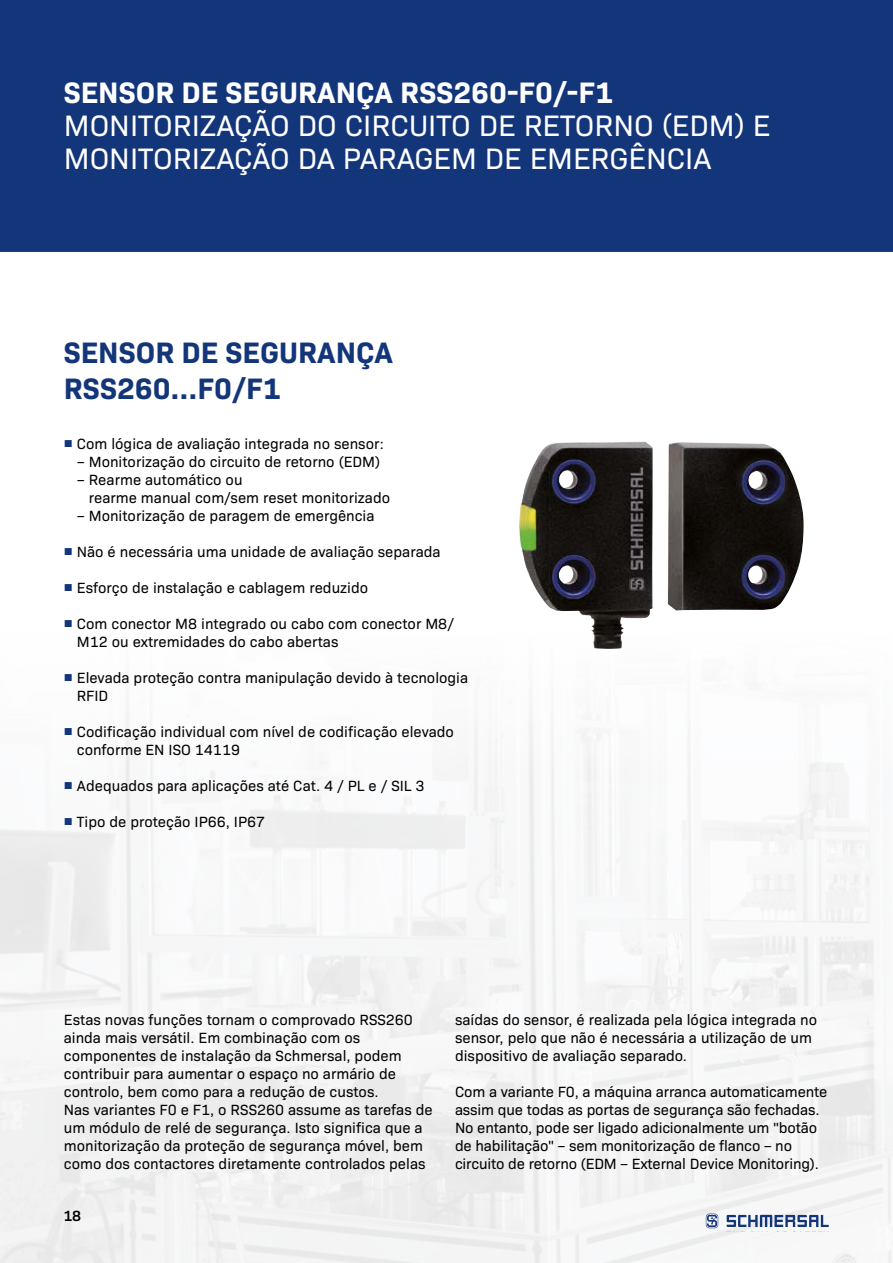
<style>
.page{position:relative;width:893px;height:1263px;background:#fff}
.page>*{position:absolute;margin:0;border:0;box-sizing:border-box;transform-origin:0 0}
.t1{font:30px/33px "Bio Sans";color:#fff}
.t2{font:700 30px "Bio Sans";color:#fff}
.t3{font:700 30px/36px "Bio Sans";color:#13357a}
.t4{font:15px/18px "Bio Sans";color:#000}
.t5{font:600 15px "Bio Sans";color:#000}
.s1{font-family:"Arial";color:#13357a}
</style>
<div class="page">
<img style="left:0;top:441px;width:893px;height:822px">
<div style="left:0;top:0;width:893px;height:252px;background:#13357a"></div>
<svg style="left:727px;top:1215px;width:102px;height:12px"></svg>
<svg style="left:706px;top:1213px;width:12px;height:15px"></svg>
<img style="left:519px;top:442px;width:123px;height:207px">
<h1 class="t2" style="left:64px;top:69px;width:551px">SENSOR DE SEGURANÇA RSS260-F0/-F1</h1>
<h1 class="t1" style="left:64px;top:106px;width:708px">MONITORIZAÇÃO DO CIRCUITO DE RETORNO (EDM) E<br>MONITORIZAÇÃO DA PARAGEM DE EMERGÊNCIA</h1>
<h1 class="t3" style="left:64px;top:332px;width:331px">SENSOR DE SEGURANÇA<br>RSS260…F0/F1</h1>
<p class="t4" style="left:64px;top:433px;width:322px"><span class="s1">■</span> Com lógica de avaliação integrada no sensor:</p>
<p class="t4" style="left:77px;top:451px;width:304px">– Monitorização do circuito de retorno (EDM)</p>
<p class="t4" style="left:89px;top:469px;width:303px;text-indent:-11px">– Rearme automático ou<br>rearme manual com/sem reset monitorizado</p>
<p class="t4" style="left:77px;top:505px;width:299px">– Monitorização de paragem de emergência</p>
<p class="t4" style="left:64px;top:541px;width:378px"><span class="s1">■</span> Não é necessária uma unidade de avaliação separada</p>
<p class="t4" style="left:64px;top:577px;width:306px"><span class="s1">■</span> Esforço de instalação e cablagem reduzido</p>
<p class="t4" style="left:77px;top:613px;width:379px;text-indent:-13px"><span class="s1">■</span> Com conector M8 integrado ou cabo com conector M8/<br>M12 ou extremidades do cabo abertas</p>
<p class="t4" style="left:77px;top:667px;width:393px;text-indent:-13px"><span class="s1">■</span> Elevada proteção contra manipulação devido à tecnologia<br>RFID</p>
<p class="t4" style="left:77px;top:721px;width:379px;text-indent:-13px"><span class="s1">■</span> Codificação individual com nível de codificação elevado conforme EN ISO 14119</p>
<p class="t4" style="left:64px;top:775px;width:362px"><span class="s1">■</span> Adequados para aplicações até Cat. 4 / PL e / SIL 3</p>
<p class="t4" style="left:64px;top:811px;width:203px"><span class="s1">■</span> Tipo de proteção IP66, IP67</p>
<p class="t4" style="left:64px;top:1009px;width:370px">Estas novas funções tornam o comprovado RSS260 ainda mais versátil. Em combinação com os componentes de instalação da Schmersal, podem contribuir para aumentar o espaço no armário de controlo, bem como para a redução de custos.<br>Nas variantes F0 e F1, o RSS260 assume as tarefas de um módulo de relé de segurança. Isto significa que a monitorização da proteção de segurança móvel, bem como dos contactores diretamente controlados pelas</p>
<p class="t4" style="left:455px;top:1009px;width:364px">saídas do sensor, é realizada pela lógica integrada no sensor, pelo que não é necessária a utilização de um dispositivo de avaliação separado.</p>
<p class="t4" style="left:455px;top:1081px;width:374px">Com a variante F0, a máquina arranca automaticamente assim que todas as portas de segurança são fechadas.<br>No entanto, pode ser ligado adicionalmente um "botão de habilitação" – sem monitorização de flanco – no circuito de retorno (EDM – External Device Monitoring).</p>
<p class="t5" style="left:63px;top:1204px;width:19px">18</p>
</div>
